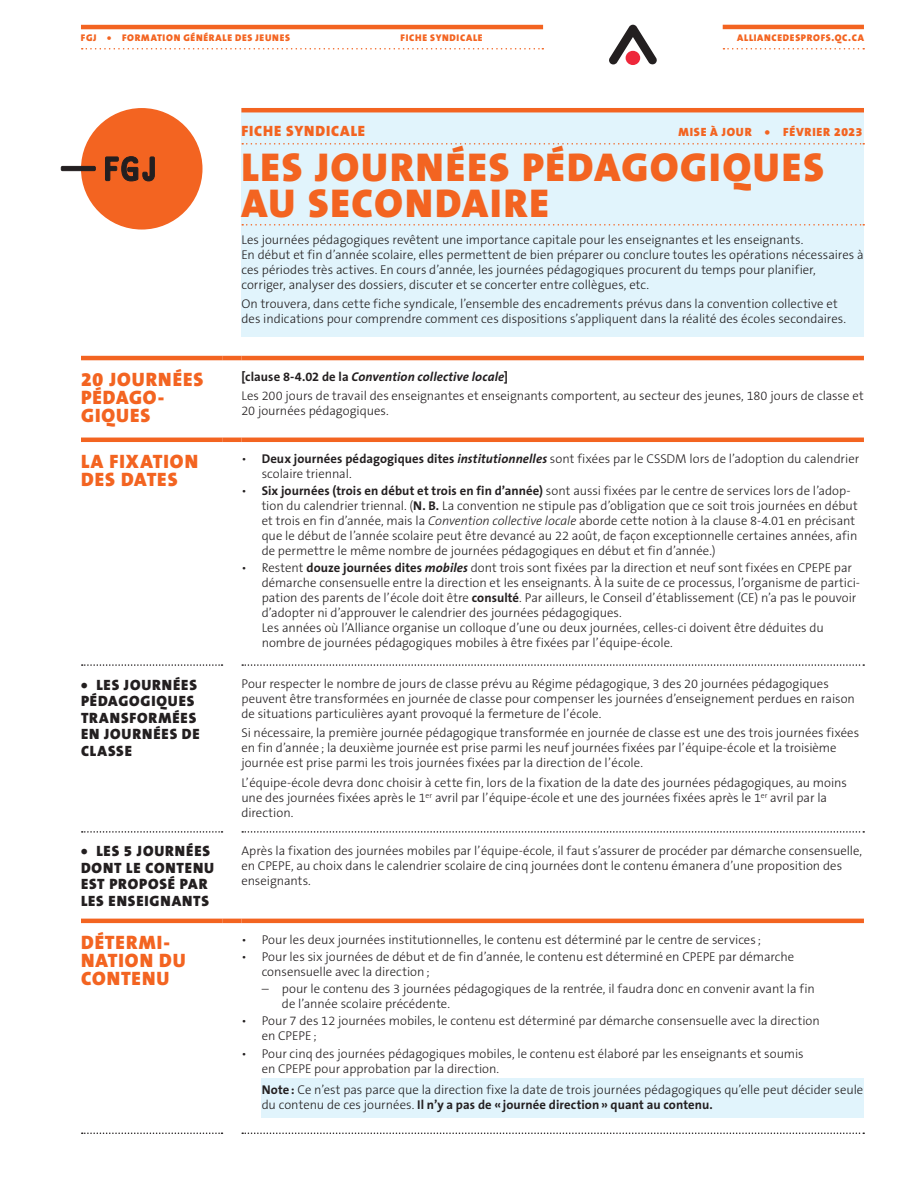
<style>
.page{position:relative;width:918px;height:1188px;background:#fff}
.page>*{position:absolute;margin:0;border:0;box-sizing:border-box;transform-origin:0 0}
.t1{font:900 40.5px/36px "The Sans B9";letter-spacing:.05em;color:#f36421}
.t2{font:900 19.5px/18px "The Sans B9";letter-spacing:.05em;color:#f36421}
.t3{font:900 15px/16.5px "The Sans B9";letter-spacing:.06em;color:#231f20}
.t4{font:900 15px "The Sans B9";letter-spacing:.06em;color:#f36421}
.t5{font:300 12.75px/15px "The Sans B3";color:#231f20}
.t6{font:700 12.75px "The Sans B7";letter-spacing:.005em;color:#231f20}
.t7{font:italic 700 12.75px "The Sans B7";letter-spacing:.01em;color:#231f20}
.t8{font:900 12px "The Sans B9";letter-spacing:.065em;color:#f36421}
.t9{font:900 9.75px "The Sans B9";letter-spacing:.07em;color:#f36421}
.s1{font-style:normal}
.s2{font-family:"The Sans B7";font-weight:700}
.s3{font-family:"The Sans B7";font-weight:700;font-style:italic}
.s4{font-style:italic}
.s5{font-family:"The Sans B3";font-weight:300}
</style>
<div class="page">
<hr style="left:81px;top:438px;width:141px;height:4px;background:#f36421">
<hr style="left:222px;top:438px;width:19px;height:4px;background:#f36421">
<hr style="left:241px;top:438px;width:623px;height:4px;background:#f36421">
<hr style="left:81px;top:919px;width:141px;height:4px;background:#f36421">
<hr style="left:222px;top:919px;width:19px;height:4px;background:#f36421">
<hr style="left:241px;top:919px;width:623px;height:4px;background:#f36421">
<svg style="left:242px;top:831px;width:622px;height:2px"></svg>
<hr style="left:222px;top:356px;width:19px;height:4px;background:#f36421">
<svg style="left:82px;top:831px;width:141px;height:2px"></svg>
<svg style="left:82px;top:664px;width:141px;height:2px"></svg>
<hr style="left:81px;top:356px;width:141px;height:4px;background:#f36421">
<hr style="left:241px;top:356px;width:623px;height:4px;background:#f36421">
<svg style="left:242px;top:664px;width:622px;height:2px"></svg>
<svg style="left:82px;top:1133px;width:141px;height:1px"></svg>
<svg style="left:242px;top:1133px;width:622px;height:1px"></svg>
<div style="left:262px;top:1079px;width:602px;height:39px;background:#e1f4fc"></div>
<div style="left:241px;top:108px;width:623px;height:229px;background:#e1f4fc"></div>
<svg style="left:242px;top:143px;width:622px;height:2px"></svg>
<svg style="left:242px;top:224px;width:622px;height:2px"></svg>
<hr style="left:241px;top:108px;width:623px;height:4px;background:#f36421">
<hr style="left:81px;top:25px;width:462px;height:4px;background:#f36421">
<hr style="left:723px;top:25px;width:141px;height:4px;background:#f36421">
<svg style="left:82px;top:48px;width:461px;height:2px"></svg>
<svg style="left:723px;top:48px;width:141px;height:2px"></svg>
<svg style="left:609px;top:25px;width:48px;height:40px"></svg>
<div style="left:81px;top:108px;width:121px;height:122px;background:#f36421;border-radius:50%"></div>
<svg style="left:105px;top:156px;width:50px;height:25px"></svg>
<div style="left:61px;top:166px;width:34px;height:5px;background:#231f20"></div>
<div style="left:61px;top:166px;width:34px;height:5px;border:1px solid #231f20"></div>
<p class="t9" style="left:81px;top:33px;width:210px">FGJ • FORMATION GÉNÉRALE DES JEUNES</p>
<p class="t9" style="left:401px;top:33px;width:83px">FICHE SYNDICALE</p>
<p class="t9" style="left:737px;top:33px;width:128px">ALLIANCEDESPROFS.QC.CA</p>
<p class="t4" style="left:241px;top:123px;width:125px">FICHE SYNDICALE</p>
<p class="t8" style="left:678px;top:126px;width:186px">MISE À JOUR • FÉVRIER 2023</p>
<h1 class="t1" style="left:241px;top:151px;width:584px">LES JOURNÉES PÉDAGOGIQUES<br>AU SECONDAIRE</h1>
<p class="t5" style="left:241px;top:232px;width:624px">Les journées pédagogiques revêtent une importance capitale pour les enseignantes et les enseignants.<br>En début et fin d’année scolaire, elles permettent de bien préparer ou conclure toutes les opérations nécessaires à ces périodes très actives. En cours d’année, les journées pédagogiques procurent du temps pour planifier,<br>corriger, analyser des dossiers, discuter et se concerter entre collègues, etc.</p>
<p class="t5" style="left:241px;top:297px;width:606px">On trouvera, dans cette fiche syndicale, l’ensemble des encadrements prévus dans la convention collective et des indications pour comprendre comment ces dispositions s’appliquent dans la réalité des écoles secondaires.</p>
<h2 class="t2" style="left:81px;top:371px;width:124px">20 JOURNÉES<br>PÉDAGO-<br>GIQUES</h2>
<p class="t7" style="left:241px;top:370px;width:268px"><span class="s1">[clause 8-4.02 de la</span> Convention collective locale<span class="s1">]</span></p>
<p class="t5" style="left:241px;top:389px;width:624px">Les 200 jours de travail des enseignantes et enseignants comportent, au secteur des jeunes, 180 jours de classe et<br>20 journées pédagogiques.</p>
<h2 class="t2" style="left:81px;top:453px;width:119px">LA FIXATION<br>DES DATES</h2>
<p class="t5" style="left:262px;top:451px;width:599px;text-indent:-20px">• <span class="s2">Deux journées pédagogiques dites</span> <span class="s3">institutionnelles</span> sont fixées par le CSSDM lors de l’adoption du calendrier scolaire triennal.</p>
<p class="t5" style="left:262px;top:484px;width:598px;text-indent:-20px">• <span class="s2">Six journées (trois en début et trois en fin d’année)</span> sont aussi fixées par le centre de services lors de l’adop&shy;tion du calendrier triennal. (<span class="s2">N. B.</span> La convention ne stipule pas d’obligation que ce soit trois journées en début et trois en fin d’année, mais la <span class="s4">Convention collective locale</span> aborde cette notion à la clause 8-4.01 en précisant que le début de l’année scolaire peut être devancé au 22 août, de façon exceptionnelle certaines années, afin de permettre le même nombre de journées pédagogiques en début et fin d’année.)</p>
<p class="t5" style="left:262px;top:561px;width:600px;text-indent:-20px">• Restent <span class="s2">douze journées dites</span> <span class="s3">mobiles</span> dont trois sont fixées par la direction et neuf sont fixées en CPEPE par démarche consensuelle entre la direction et les enseignants. À la suite de ce processus, l’organisme de partici&shy;pation des parents de l’école doit être <span class="s2">consulté</span>. Par ailleurs, le Conseil d’établissement (CE) n’a pas le pouvoir d’adopter ni d’approuver le calendrier des journées pédagogiques.<br>Les années où l’Alliance organise un colloque d’une ou deux journées, celles-ci doivent être déduites du nombre de journées pédagogiques mobiles à être fixées par l’équipe-école.</p>
<p class="t3" style="left:81px;top:677px;width:120px">• LES JOURNÉES<br>PÉDAGOGIQUES<br>TRANSFORMÉES<br>EN JOURNÉES DE<br>CLASSE</p>
<p class="t5" style="left:241px;top:677px;width:615px">Pour respecter le nombre de jours de classe prévu au Régime pédagogique, 3 des 20 journées pédagogiques peuvent être transformées en journée de classe pour compenser les journées d’enseignement perdues en raison de situations particulières ayant provoqué la fermeture de l’école.</p>
<p class="t5" style="left:241px;top:726px;width:619px">Si nécessaire, la première journée pédagogique transformée en journée de classe est une des trois journées fixées en fin d’année; la deuxième journée est prise parmi les neuf journées fixées par l’équipe-école et la troisième journée est prise parmi les trois journées fixées par la direction de l’école.</p>
<p class="t5" style="left:241px;top:776px;width:607px">L’équipe-école devra donc choisir à cette fin, lors de la fixation de la date des journées pédagogiques, au moins une des journées fixées après le 1<sup>er</sup> avril par l’équipe-école et une des journées fixées après le 1<sup>er</sup> avril par la direction.</p>
<p class="t3" style="left:81px;top:844px;width:135px">• LES 5 JOURNÉES<br>DONT LE CONTENU<br>EST PROPOSÉ PAR<br>LES ENSEIGNANTS</p>
<p class="t5" style="left:241px;top:843px;width:622px">Après la fixation des journées mobiles par l’équipe-école, il faut s’assurer de procéder par démarche consensuelle, en CPEPE, au choix dans le calendrier scolaire de cinq journées dont le contenu émanera d’une proposition des enseignants.</p>
<h2 class="t2" style="left:81px;top:934px;width:106px">DÉTERMI-<br>NATION DU<br>CONTENU</h2>
<p class="t5" style="left:241px;top:932px;width:521px">• Pour les deux journées institutionnelles, le contenu est déterminé par le centre de services ;</p>
<p class="t5" style="left:262px;top:950px;width:534px;text-indent:-20px">• Pour les six journées de début et de fin d’année, le contenu est déterminé en CPEPE par démarche consensuelle avec la direction;</p>
<p class="t5" style="left:282px;top:982px;width:534px;text-indent:-20px">– pour le contenu des 3 journées pédagogiques de la rentrée, il faudra donc en convenir avant la fin de l’année scolaire précédente.</p>
<p class="t5" style="left:262px;top:1014px;width:560px;text-indent:-20px">• Pour 7 des 12 journées mobiles, le contenu est déterminé par démarche consensuelle avec la direction en CPEPE;</p>
<p class="t5" style="left:262px;top:1046px;width:544px;text-indent:-20px">• Pour cinq des journées pédagogiques mobiles, le contenu est élaboré par les enseignants et soumis en CPEPE pour approbation par la direction.</p>
<p class="t5" style="left:262px;top:1083px;width:603px"><span class="s2">Note:</span> Ce n’est pas parce que la direction fixe la date de trois journées pédagogiques qu’elle peut décider seule</p>
<p class="t6" style="left:262px;top:1098px;width:453px"><span class="s5">du contenu de ces journées.</span> Il n’y a pas de «journée direction» quant au contenu.</p>
</div>
